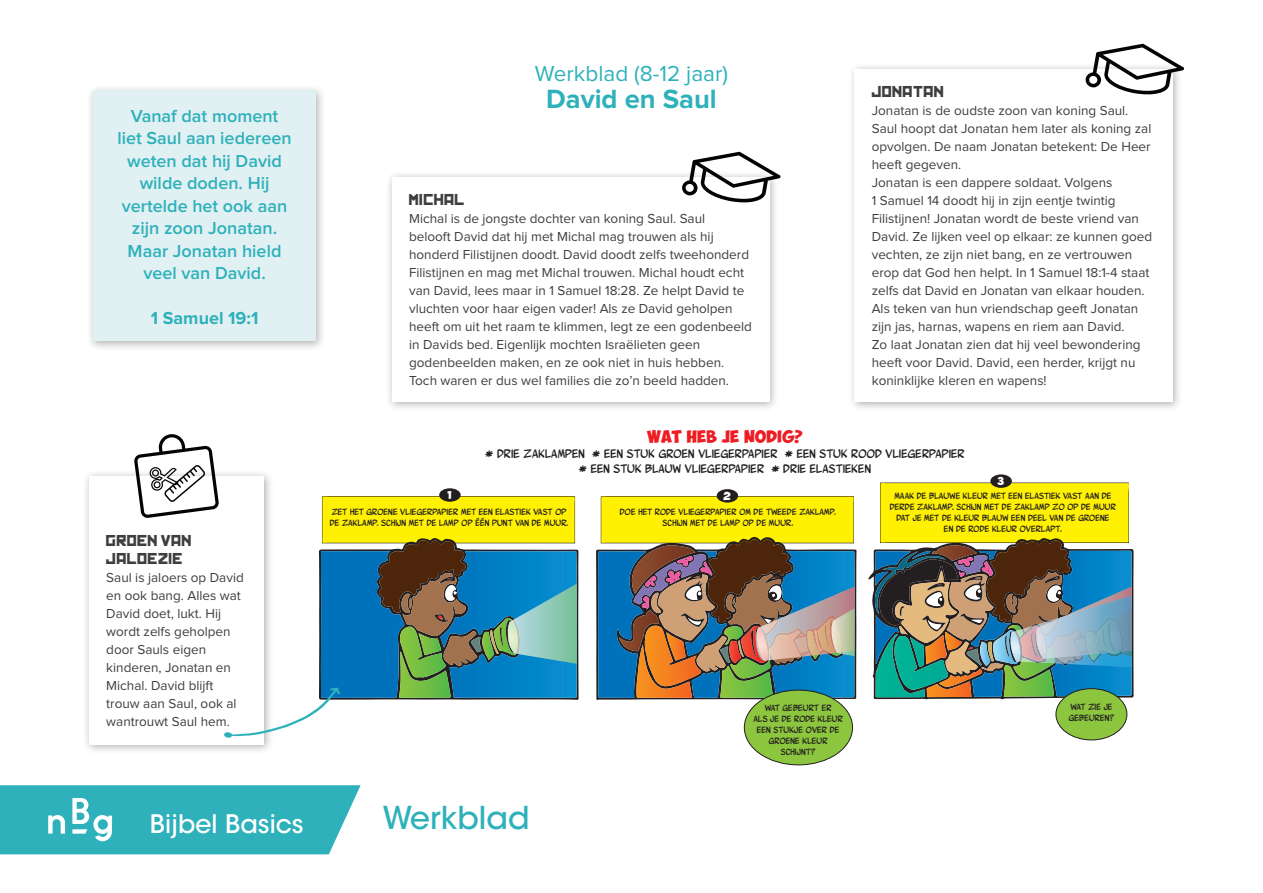
<style>
.page{position:relative;width:1263px;height:893px;background:#fff}
.page>*{position:absolute;margin:0;border:0;box-sizing:border-box;transform-origin:0 0}
.t1{font:500 31.35px "ITC Avant Garde Std";color:#2eb1bb}
.t2{font:700 27.3px "Proxima Nova";color:#2eb1bb}
.t3{font:500 25.35px "ITC Avant Garde Std";color:#fff}
.t4{font:22.5px "Proxima Nova";color:#2eb1bb}
.t5{font:600 18px/22.5px "Proxima Nova";color:#2eb1bb;text-align:center}
.t6{font:700 18px "Proxima Nova";color:#2eb1bb}
.t7{font:15px/18px "Kremlin";color:#3e3e3f}
.t8{font:13.5px/18px "Proxima Nova";color:#3e3e3f}
.t9{font:12.45px/15px "Wurmics Bravo";letter-spacing:.01em;color:#231f20;text-align:center;scale:1.1 1}
.t10{font:12.45px "Obelix Pro";letter-spacing:.01em;color:#ee1d23;scale:1.1 1}
.t11{font:9.15px/10.9px "Wurmics Bravo";letter-spacing:.01em;color:#231f20;text-align:center;scale:1.1 1}
.t12{font:8.1px "Obelix Pro";color:#fff;scale:1.1 1}
</style>
<div class="page">
<svg style="left:0;top:785px;width:361px;height:69px"></svg>
<div style="left:990px;top:474px;width:22px;height:14px;background:#231f20;border-radius:50%"></div>
<div style="left:717px;top:489px;width:21px;height:14px;background:#231f20;border-radius:50%"></div>
<div style="left:1056px;top:689px;width:71px;height:51px;background:#8bc63e;border-radius:50%"></div>
<div style="left:1055px;top:688px;width:72px;height:52px;border:1px solid #231f20;border-radius:50%"></div>
<div style="left:744px;top:690px;width:108px;height:75px;background:#8bc63e;border-radius:50%"></div>
<svg style="left:596px;top:496px;width:260px;height:204px"></svg>
<svg style="left:868px;top:483px;width:265px;height:216px"></svg>
<div style="left:82px;top:469px;width:191px;height:285px;background:#231f20;opacity:.35"></div>
<div style="left:89px;top:476px;width:175px;height:268px;background:#fff"></div>
<div style="left:385px;top:170px;width:394px;height:242px;background:#231f20;opacity:.35"></div>
<div style="left:392px;top:177px;width:377px;height:225px;background:#fff"></div>
<svg style="left:682px;top:152px;width:98px;height:50px"></svg>
<div style="left:87px;top:84px;width:239px;height:267px;background:#231f20;opacity:.35"></div>
<div style="left:93px;top:91px;width:223px;height:250px;background:#e1f0f2"></div>
<div style="left:848px;top:62px;width:335px;height:350px;background:#231f20;opacity:.35"></div>
<div style="left:855px;top:69px;width:318px;height:333px;background:#fff"></div>
<svg style="left:1085px;top:44px;width:99px;height:50px"></svg>
<svg style="left:134px;top:434px;width:444px;height:304px"></svg>
<h3 class="t5" style="left:117px;top:105px;width:176px">Vanaf dat moment liet Saul aan iedereen weten dat hij David wilde doden. Hij vertelde het ook aan zijn zoon Jonatan.<br>Maar Jonatan hield veel van David.</h3>
<h3 class="t6" style="left:151px;top:310px;width:109px">1 Samuel 19:1</h3>
<p class="t7" style="left:106px;top:532px;width:88px">GROEN VAN<br>JALOEZIE</p>
<p class="t8" style="left:106px;top:569px;width:139px">Saul is jaloers op David en ook bang. Alles wat<br>David doet, lukt. Hij wordt zelfs geholpen door Sauls eigen kinderen, Jonatan en<br>Michal. David blijft trouw aan Saul, ook al wantrouwt Saul hem.</p>
<h3 class="t4" style="left:535px;top:63px;width:195px">Werkblad (8-12 jaar)</h3>
<h2 class="t2" style="left:546px;top:87px;width:172px">David en Saul</h2>
<p class="t7" style="left:409px;top:192px;width:58px">MICHAL</p>
<p class="t8" style="left:409px;top:210px;width:344px">Michal is de jongste dochter van koning Saul. Saul<br>belooft David dat hij met Michal mag trouwen als hij honderd Filistijnen doodt. David doodt zelfs tweehonderd Filistijnen en mag met Michal trouwen. Michal houdt echt van David, lees maar in 1 Samuel 18:28. Ze helpt David te vluchten voor haar eigen vader! Als ze David geholpen heeft om uit het raam te klimmen, legt ze een godenbeeld in Davids bed. Eigenlijk mochten Israëlieten geen godenbeelden maken, en ze ook niet in huis hebben.<br>Toch waren er dus wel families die zo’n beeld hadden.</p>
<p class="t7" style="left:872px;top:84px;width:74px">JONATAN</p>
<p class="t8" style="left:872px;top:102px;width:282px">Jonatan is de oudste zoon van koning Saul.<br>Saul hoopt dat Jonatan hem later als koning zal opvolgen. De naam Jonatan betekent: De Heer heeft gegeven.<br>Jonatan is een dappere soldaat. Volgens<br>1 Samuel 14 doodt hij in zijn eentje twintig Filistijnen! Jonatan wordt de beste vriend van David. Ze lijken veel op elkaar: ze kunnen goed vechten, ze zijn niet bang, en ze vertrouwen erop dat God hen helpt. In 1 Samuel 18:1-4 staat zelfs dat David en Jonatan van elkaar houden.<br>Als teken van hun vriendschap geeft Jonatan zijn jas, harnas, wapens en riem aan David.<br>Zo laat Jonatan zien dat hij veel bewondering heeft voor David. David, een herder, krijgt nu koninklijke kleren en wapens!</p>
<p class="t10" style="left:647px;top:431px;width:143px">WAT HEB JE NODIG?</p>
<p class="t9" style="left:485px;top:446px;width:437px">* DRIE ZAKLAMPEN * EEN STUK GROEN VLIEGERPAPIER * EEN STUK ROOD VLIEGERPAPIER * EEN STUK BLAUW VLIEGERPAPIER * DRIE ELASTIEKEN</p>
<p class="t12" style="left:997px;top:478px;width:7px">3</p>
<p class="t12" style="left:447px;top:491px;width:6px">1</p>
<p class="t11" style="left:890px;top:491px;width:207px">MAAK DE BLAUWE KLEUR MET EEN ELASTIEK VAST AAN DE DERDE ZAKLAMP. SCHIJN MET DE ZAKLAMP ZO OP DE MUUR DAT JE MET DE KLEUR BLAUW EEN DEEL VAN DE GROENE<br>EN DE RODE KLEUR OVERLAPT.</p>
<p class="t12" style="left:723px;top:492px;width:8px">2</p>
<p class="t11" style="left:330px;top:506px;width:219px;text-align:left">ZET HET GROENE VLIEGERPAPIER MET EEN ELASTIEK VAST OP<br>DE ZAKLAMP. SCHIJN MET DE LAMP OP ÉÉN PUNT VAN DE MUUR.</p>
<p class="t11" style="left:620px;top:506px;width:198px">DOE HET RODE VLIEGERPAPIER OM DE TWEEDE ZAKLAMP.<br>SCHIJN MET DE LAMP OP DE MUUR.</p>
<p class="t11" style="left:753px;top:702px;width:83px">WAT GEBEURT ER<br>ALS JE DE RODE KLEUR<br>EEN STUKJE OVER DE<br>GROENE KLEUR<br>SCHIJNT?</p>
<p class="t11" style="left:1069px;top:701px;width:43px;text-align:left">WAT ZIE JE<br>GEBEUREN?</p>
<h3 class="t3" style="left:150px;top:808px;width:155px">Bijbel Basics</h3>
<h1 class="t1" style="left:383px;top:798px;width:149px">Werkblad</h1>
</div>
